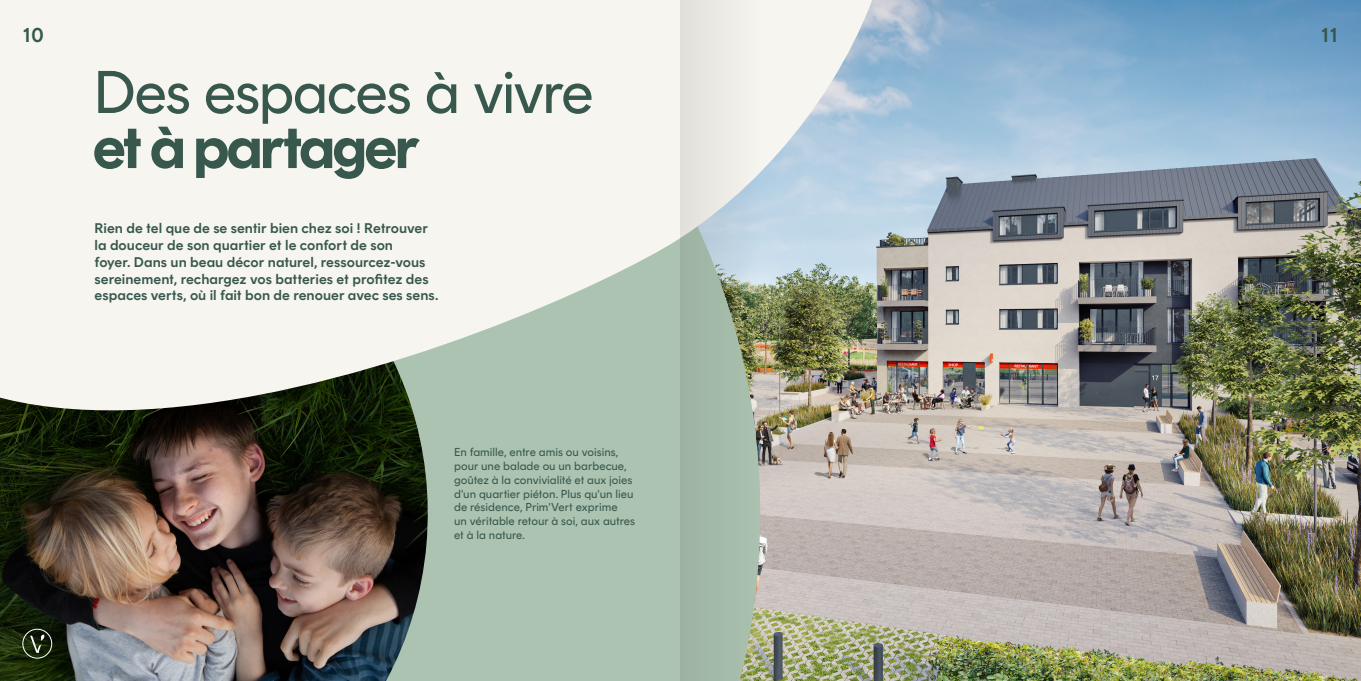
<style>
.page{position:relative;width:1361px;height:681px;background:#fff}
.page>*{position:absolute;margin:0;border:0;box-sizing:border-box;transform-origin:0 0}
.t1{font:60px "Rund Text";letter-spacing:-.035em;color:#38584d}
.t2{font:700 60px "Rund Display";letter-spacing:-.025em;color:#38584d}
.t3{font:600 20px "Rund Text";color:#38584d}
.t4{font:600 14px/16.8px "Rund Text";color:#38584d}
.t5{font:11.5px/13.8px "Rund Text";letter-spacing:-.005em;color:#38584d}
</style>
<div class="page">
<img style="left:977px;top:0;width:384px;height:680px">
<img style="left:0;top:639px;width:977px;height:41px">
<div style="left:23px;top:628px;width:29px;height:30px;border:1px solid #fff;border-radius:50%"></div>
<svg style="left:30px;top:639px;width:14px;height:13px"></svg>
<img style="left:0;top:0;width:1010px;height:639px">
<svg style="left:680px;top:0;width:83px;height:680px;background:#b9c6ba"></svg>
<h2 class="t3" style="left:23px;top:23px;width:23px">10</h2>
<h2 class="t3" style="left:1321px;top:23px;width:18px">11</h2>
<h1 class="t1" style="left:93px;top:58px;width:502px">Des espaces à vivre</h1>
<h1 class="t2" style="left:93px;top:112px;width:327px">et à partager</h1>
<p class="t4" style="left:95px;top:220px;width:345px">Rien de tel que de se sentir bien chez soi ! Retrouver la douceur de son quartier et le confort de son<br>foyer. Dans un beau décor naturel, ressourcez-vous sereinement, rechargez vos batteries et profitez des espaces verts, où il fait bon de renouer avec ses sens.</p>
<p class="t5" style="left:454px;top:445px;width:183px">En famille, entre amis ou voisins, pour une balade ou un barbecue, goûtez à la convivialité et aux joies d'un quartier piéton. Plus qu'un lieu de résidence, Prim'Vert exprime<br>un véritable retour à soi, aux autres et à la nature.</p>
</div>
